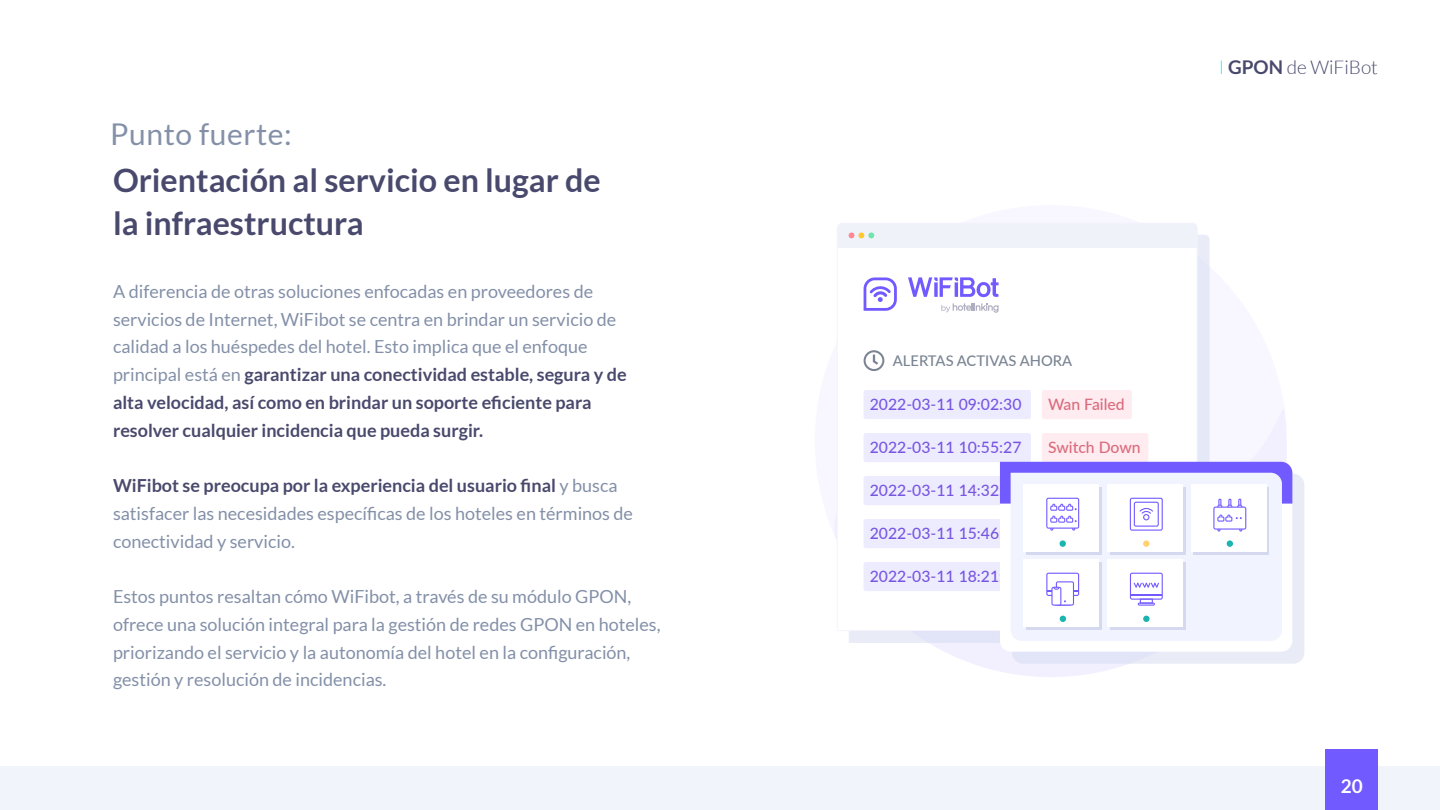
<style>
.page{position:relative;width:1440px;height:810px;background:#fff}
.page>*{position:absolute;margin:0;border:0;box-sizing:border-box;transform-origin:0 0}
.t1{font:700 32.25px/42.8px "Lato";color:#49496d}
.t2{font:30px "Lato";letter-spacing:.02em;color:#8390a8}
.t3{font:300 18.98px "Lato";color:#49496d}
.t4{font:700 18.98px "Lato";color:#fff}
.t5{font:18px/27.8px "Lato";color:#8390a8}
.t6{font:500 15.75px "Lato";color:#7856e2}
.t7{font:500 15.75px "Lato";color:#db6b7c}
.t8{font:500 14.7px "Lato";color:#7a8493}
.s1{font-weight:700;color:#49496d}
.s2{color:#0ff}
.s3{font-weight:700}
</style>
<div class="page">
<div style="left:815px;top:205px;width:472px;height:472px;background:#f8f7ff;border-radius:50%"></div>
<div style="left:849px;top:235px;width:360px;height:408px;background:#e5e8f7"></div>
<svg style="left:837px;top:234px;width:361px;height:397px"></svg>
<svg style="left:864px;top:277px;width:33px;height:34px"></svg>
<svg style="left:908px;top:277px;width:91px;height:36px"></svg>
<div style="left:864px;top:390px;width:167px;height:29px;background:#edecfe;border-radius:2px"></div>
<div style="left:1042px;top:390px;width:90px;height:29px;background:#feecf0;border-radius:2px"></div>
<div style="left:864px;top:476px;width:167px;height:29px;background:#edecfe;border-radius:2px"></div>
<div style="left:864px;top:519px;width:167px;height:29px;background:#edecfe;border-radius:2px"></div>
<div style="left:864px;top:562px;width:167px;height:29px;background:#edecfe;border-radius:2px"></div>
<div style="left:864px;top:433px;width:167px;height:29px;background:#edecfe;border-radius:2px"></div>
<div style="left:1042px;top:433px;width:106px;height:29px;background:#feecf0;border-radius:2px"></div>
<svg style="left:863px;top:349px;width:22px;height:23px"></svg>
<div style="left:1012px;top:474px;width:292px;height:190px;background:#e9ecf7;border-radius:11px"></div>
<div style="left:1000px;top:462px;width:292px;height:190px;background:#fff;border-radius:11px"></div>
<svg style="left:1000px;top:462px;width:292px;height:179px"></svg>
<svg style="left:837px;top:223px;width:360px;height:25px"></svg>
<div style="left:0;top:766px;width:1440px;height:44px;background:#f2f4fc"></div>
<div style="left:1326px;top:749px;width:52px;height:61px;background:#715aff"></div>
<h2 class="t2" style="left:110px;top:117px;width:183px">Punto fuerte:</h2>
<h1 class="t1" style="left:113px;top:158px;width:489px">Orientación al servicio en lugar de la infraestructura</h1>
<p class="t5" style="left:113px;top:277px;width:515px">A diferencia de otras soluciones enfocadas en proveedores de servicios de Internet, WiFibot se centra en brindar un servicio de calidad a los huéspedes del hotel. Esto implica que el enfoque principal está en <span class="s1">garantizar una conectividad estable, segura y de alta velocidad, así como en brindar un soporte eficiente para resolver cualquier incidencia que pueda surgir.</span></p>
<p class="t5" style="left:113px;top:472px;width:522px"><span class="s1">WiFibot se preocupa por la experiencia del usuario final</span> y busca satisfacer las necesidades específicas de los hoteles en términos de conectividad y servicio.</p>
<p class="t5" style="left:113px;top:583px;width:549px">Estos puntos resaltan cómo WiFibot, a través de su módulo GPON, ofrece una solución integral para la gestión de redes GPON en hoteles, priorizando el servicio y la autonomía del hotel en la configuración, gestión y resolución de incidencias.</p>
<p class="t3" style="left:1219px;top:57px;width:161px"><span class="s2">I</span> <span class="s3">GPON</span> de WiFiBot</p>
<p class="t8" style="left:893px;top:350px;width:181px">ALERTAS ACTIVAS AHORA</p>
<p class="t6" style="left:870px;top:393px;width:153px">2022-03-11 09:02:30</p>
<p class="t7" style="left:1048px;top:393px;width:78px">Wan Failed</p>
<p class="t6" style="left:870px;top:436px;width:153px">2022-03-11 10:55:27</p>
<p class="t7" style="left:1048px;top:436px;width:94px">Switch Down</p>
<p class="t6" style="left:870px;top:479px;width:153px">2022-03-11 14:32:30</p>
<p class="t6" style="left:870px;top:522px;width:153px">2022-03-11 15:46:30</p>
<p class="t6" style="left:870px;top:565px;width:153px">2022-03-11 18:21:30</p>
<p class="t4" style="left:1341px;top:776px;width:23px">20</p>
</div>
